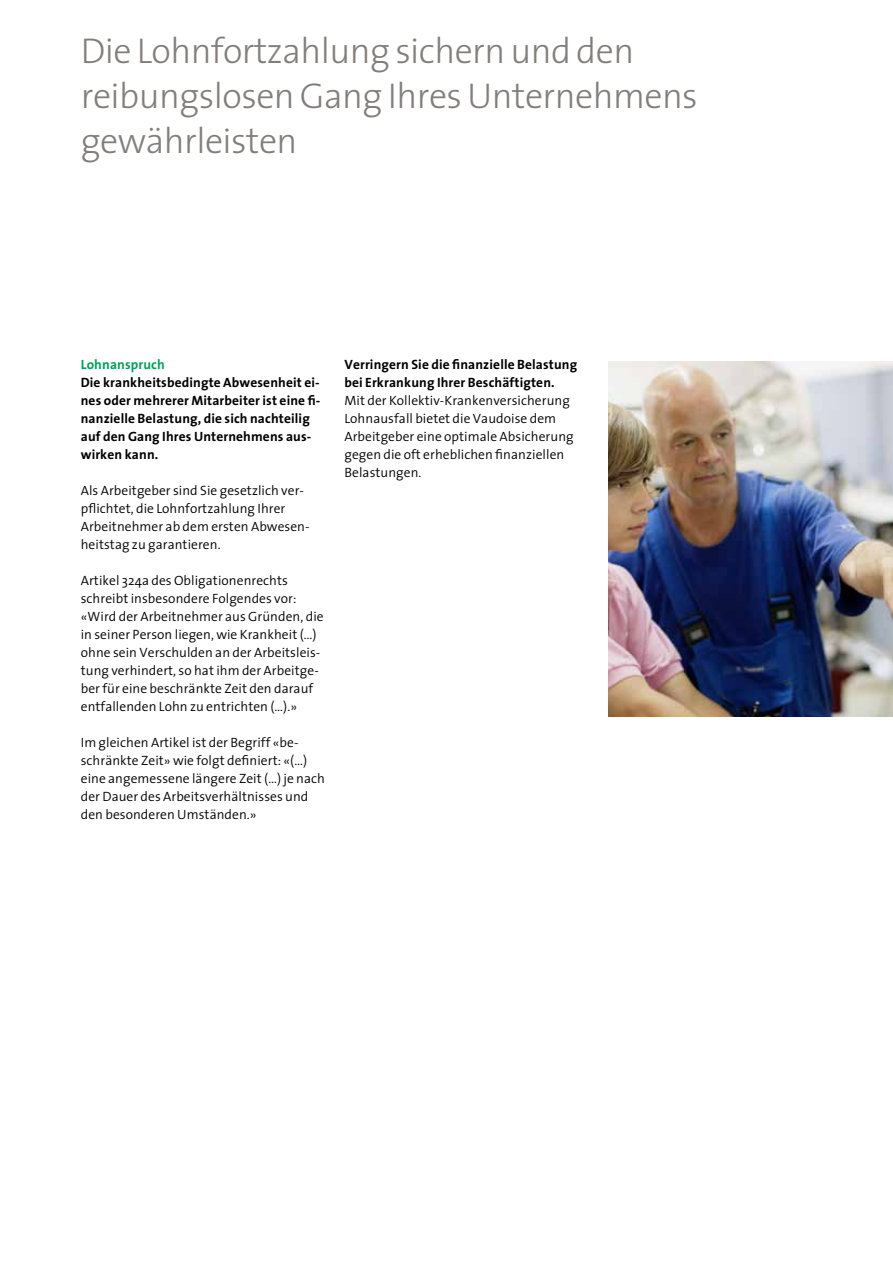
<style>
.page{position:relative;width:893px;height:1263px;background:#fff}
.page>*{position:absolute;margin:0;border:0;box-sizing:border-box;transform-origin:0 0}
.t1{font:300 36px/45px "The Sans";letter-spacing:-.015em;color:#827e7b}
.t2{font:300 13.5px/18px "The Sans";letter-spacing:.005em;color:#000}
.t3{font:700 13.5px/18px "The Sans";letter-spacing:.01em;color:#000}
.t4{font:700 13.5px "The Sans";letter-spacing:.01em;color:#00a158}
</style>
<div class="page">
<hr style="left:0;top:716px;width:1px;height:547px;background:#00a158">
<img style="left:608px;top:361px;width:285px;height:355px">
<h1 class="t1" style="left:81px;top:27px;width:618px">Die Lohnfortzahlung sichern und den reibungslosen Gang Ihres Unternehmens gewährleisten</h1>
<p class="t4" style="left:81px;top:353px;width:86px">Lohnanspruch</p>
<p class="t3" style="left:81px;top:373px;width:241px">Die krankheitsbedingte Abwesenheit ei&shy;nes oder mehrerer Mitarbeiter ist eine fi&shy;nanzielle Belastung, die sich nachteilig auf den Gang Ihres Unternehmens aus&shy;wirken kann.</p>
<p class="t2" style="left:81px;top:481px;width:230px">Als Arbeitgeber sind Sie gesetzlich ver&shy;pflichtet, die Lohnfortzahlung Ihrer Arbeitnehmer ab dem ersten Abwesen&shy;heitstag zu garantieren.</p>
<p class="t2" style="left:81px;top:571px;width:244px">Artikel 324a des Obligationenrechts schreibt insbesondere Folgendes vor: «Wird der Arbeitnehmer aus Gründen, die in seiner Person liegen, wie Krankheit (…) ohne sein Verschulden an der Arbeitsleis&shy;tung verhindert, so hat ihm der Arbeitge&shy;ber für eine beschränkte Zeit den darauf entfallenden Lohn zu entrichten (…).»</p>
<p class="t2" style="left:81px;top:733px;width:246px">Im gleichen Artikel ist der Begriff «be&shy;schränkte Zeit» wie folgt definiert: «(…) eine angemessene längere Zeit (…) je nach der Dauer des Arbeitsverhältnisses und den besonderen Umständen.»</p>
<p class="t3" style="left:344px;top:355px;width:234px">Verringern Sie die finanzielle Belastung bei Erkrankung Ihrer Beschäftigten.</p>
<p class="t2" style="left:344px;top:391px;width:231px">Mit der Kollektiv-Krankenversicherung Lohnausfall bietet die Vaudoise dem Arbeitgeber eine optimale Absicherung gegen die oft erheblichen finanziellen Belastungen.</p>
</div>
